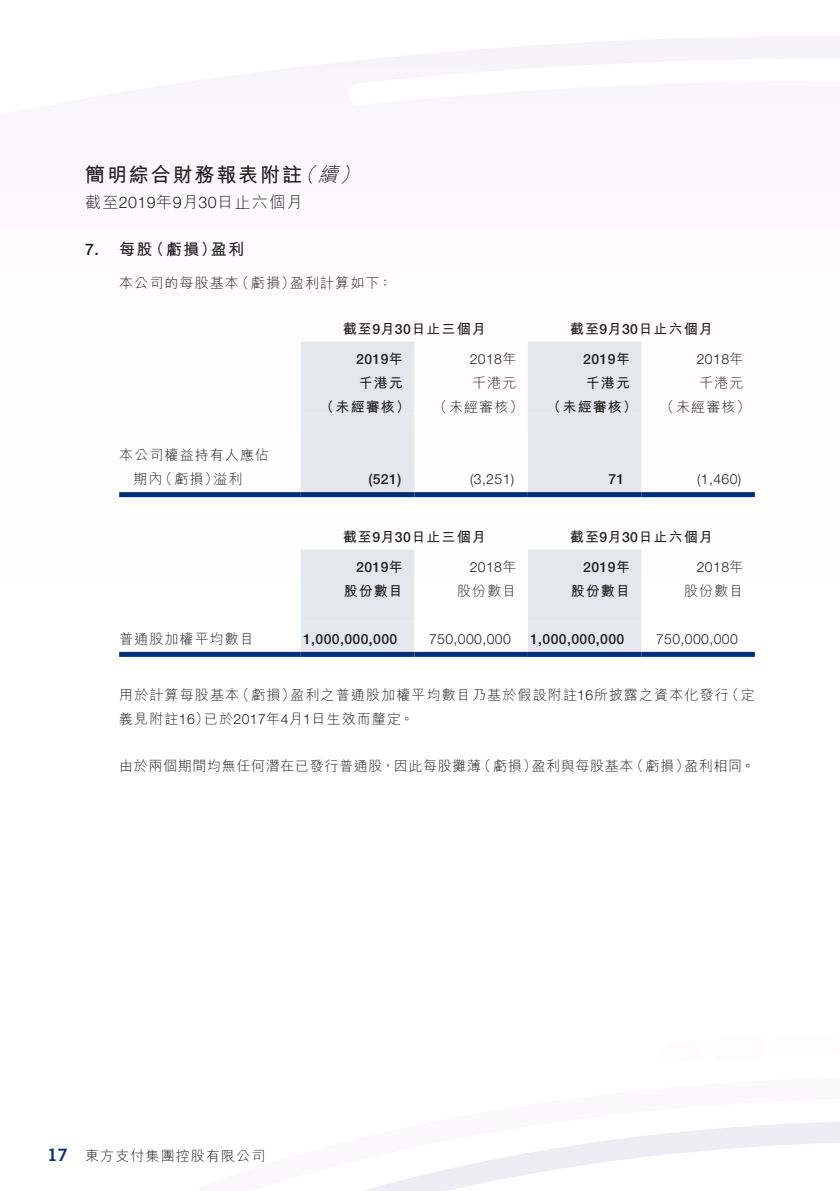
<style>
.page{position:relative;width:840px;height:1191px;background:#fff}
.page>*{position:absolute;margin:0;border:0;box-sizing:border-box;transform-origin:0 0}
.t1{font:700 20px "M Hei HK";letter-spacing:.095em;color:#231f20}
.t2{font:italic 300 20px "M Hei HK";color:#231f20}
.t3{font:17px "Trade Gothic LT Std Bd 2";color:#002f73}
.t4{font:300 16px "M Hei HK";letter-spacing:.08em;color:#231f20}
.t5{font:700 16px "M Hei HK";color:#231f20}
.t6{font:500 16px "Helvetica Neue LT Std";color:#231f20}
.t7{font:300 14px/24px "M Hei HK";letter-spacing:.08em;color:#231f20}
.t8{font:700 14px "M Hei HK";letter-spacing:.08em;color:#231f20}
.t9{font:300 14px "Helvetica Neue LT Std";letter-spacing:.03em;color:#231f20}
.t10{font:500 14px "Helvetica Neue LT Std";letter-spacing:.03em;color:#231f20}
.t11{font:300 14px "M Hei HK";letter-spacing:.045em;color:#231f20}
.s1{font-family:"Helvetica Neue LT Std"}
.s2{font-family:"Helvetica Neue LT Std";font-weight:500}
.s3{font-family:"M Hei HK";font-weight:700}
.s4{font-family:"M Hei HK"}
</style>
<div class="page">
<img style="left:114px;top:36px;width:725px;height:1155px">
<svg style="left:300px;top:342px;width:341px;height:150px"></svg>
<div style="left:119px;top:492px;width:181px;height:5px;background:#002f73"></div>
<div style="left:300px;top:492px;width:114px;height:5px;background:#002f73"></div>
<div style="left:414px;top:492px;width:113px;height:5px;background:#002f73"></div>
<div style="left:527px;top:492px;width:114px;height:5px;background:#002f73"></div>
<div style="left:641px;top:492px;width:113px;height:5px;background:#002f73"></div>
<svg style="left:300px;top:549px;width:341px;height:103px"></svg>
<div style="left:119px;top:652px;width:181px;height:5px;background:#002f73"></div>
<div style="left:300px;top:652px;width:114px;height:5px;background:#002f73"></div>
<div style="left:414px;top:652px;width:113px;height:5px;background:#002f73"></div>
<div style="left:527px;top:652px;width:114px;height:5px;background:#002f73"></div>
<div style="left:641px;top:652px;width:113px;height:5px;background:#002f73"></div>
<h1 class="t1" style="left:85px;top:160px;width:218px">簡明綜合財務報表附註</h1>
<p class="t4" style="left:85px;top:194px;width:218px">截至<span class="s1">2019</span>年 月<span class="s1">9 30</span>日止六個月</p>
<p class="t5" style="left:211px;top:237px;width:35px">盈利</p>
<h1 class="t2" style="left:295px;top:165px;width:50px">（續</h1>
<h1 class="t2" style="left:339px;top:165px;width:27px">(</h1>
<p class="t5" style="left:119px;top:237px;width:35px">每股</p>
<p class="t5" style="left:148px;top:237px;width:70px">（虧損）</p>
<p class="t6" style="left:85px;top:240px;width:15px">7.</p>
<p class="t7" style="left:235px;top:270px;width:61px">（虧損）</p>
<p class="t7" style="left:290px;top:270px;width:104px">盈利計算如下：</p>
<p class="t7" style="left:119px;top:270px;width:121px">本公司的每股基本</p>
<p class="t8" style="left:342px;top:319px;width:144px">截至 月<span class="s2">9 30</span>日止三個月</p>
<p class="t8" style="left:569px;top:319px;width:144px">截至 月<span class="s2">9 30</span>日止六個月</p>
<p class="t10" style="left:356px;top:350px;width:48px">2019<span class="s3">年</span></p>
<p class="t9" style="left:469px;top:350px;width:48px">2018<span class="s4">年</span></p>
<p class="t10" style="left:583px;top:350px;width:48px">2019<span class="s3">年</span></p>
<p class="t9" style="left:696px;top:350px;width:48px">2018<span class="s4">年</span></p>
<p class="t8" style="left:358px;top:372px;width:46px">千港元</p>
<p class="t7" style="left:472px;top:370px;width:46px">千港元</p>
<p class="t8" style="left:585px;top:372px;width:46px">千港元</p>
<p class="t7" style="left:699px;top:370px;width:46px">千港元</p>
<p class="t8" style="left:319px;top:396px;width:92px">（未經審核）</p>
<p class="t7" style="left:433px;top:394px;width:92px">（未經審核）</p>
<p class="t8" style="left:546px;top:396px;width:92px">（未經審核）</p>
<p class="t7" style="left:660px;top:394px;width:92px">（未經審核(</p>
<p class="t7" style="left:119px;top:442px;width:151px">本公司權益持有人應佔</p>
<p class="t7" style="left:158px;top:466px;width:61px">（虧損）</p>
<p class="t7" style="left:133px;top:466px;width:31px">期內</p>
<p class="t7" style="left:213px;top:466px;width:31px">溢利</p>
<p class="t10" style="left:368px;top:470px;width:34px">)521(</p>
<p class="t9" style="left:470px;top:470px;width:46px">)3,251(</p>
<p class="t10" style="left:608px;top:470px;width:17px">71</p>
<p class="t9" style="left:696px;top:470px;width:46px">)1,460(</p>
<p class="t7" style="left:119px;top:626px;width:136px">普通股加權平均數目</p>
<p class="t8" style="left:342px;top:527px;width:144px">截至 月<span class="s2">9 30</span>日止三個月</p>
<p class="t8" style="left:569px;top:527px;width:144px">截至 月<span class="s2">9 30</span>日止六個月</p>
<p class="t10" style="left:356px;top:558px;width:48px">2019<span class="s3">年</span></p>
<p class="t9" style="left:469px;top:558px;width:48px">2018<span class="s4">年</span></p>
<p class="t10" style="left:583px;top:558px;width:48px">2019<span class="s3">年</span></p>
<p class="t9" style="left:696px;top:558px;width:48px">2018<span class="s4">年</span></p>
<p class="t8" style="left:343px;top:580px;width:61px">股份數目</p>
<p class="t7" style="left:457px;top:578px;width:61px">股份數目</p>
<p class="t8" style="left:570px;top:580px;width:61px">股份數目</p>
<p class="t7" style="left:683px;top:578px;width:61px">股份數目</p>
<p class="t10" style="left:303px;top:630px;width:96px">1,000,000,000</p>
<p class="t9" style="left:429px;top:630px;width:83px">750,000,000</p>
<p class="t10" style="left:529px;top:630px;width:96px">1,000,000,000</p>
<p class="t9" style="left:655px;top:630px;width:83px">750,000,000</p>
<p class="t7" style="left:235px;top:682px;width:62px">（虧損）</p>
<p class="t7" style="left:724px;top:682px;width:31px">（定</p>
<p class="t7" style="left:290px;top:682px;width:440px">盈利之普通股加權平均數目乃基於假設附註<span class="s1">16</span>所披露之資本化發行</p>
<p class="t7" style="left:204px;top:682px;width:211px;text-indent:-85px">用於計算每股基本<br>已於<span class="s1">2017</span>年 月<span class="s1">4 1</span>日生效而釐定。</p>
<p class="t7" style="left:119px;top:706px;width:92px">義見附註<span class="s1">16</span>）</p>
<p class="t7" style="left:477px;top:753px;width:61px">（虧損）</p>
<p class="t7" style="left:629px;top:753px;width:61px">（虧損）</p>
<p class="t11" style="left:119px;top:758px;width:363px">由於兩個期間均無任何潛在已發行普通股，因此每股攤薄</p>
<p class="t11" style="left:531px;top:758px;width:103px">盈利與每股基本</p>
<p class="t7" style="left:683px;top:753px;width:72px">盈利相同。</p>
<p class="t3" style="left:47px;top:1144px;width:22px">17</p>
<p class="t7" style="left:85px;top:1143px;width:182px">東方支付集團控股有限公司</p>
</div>
